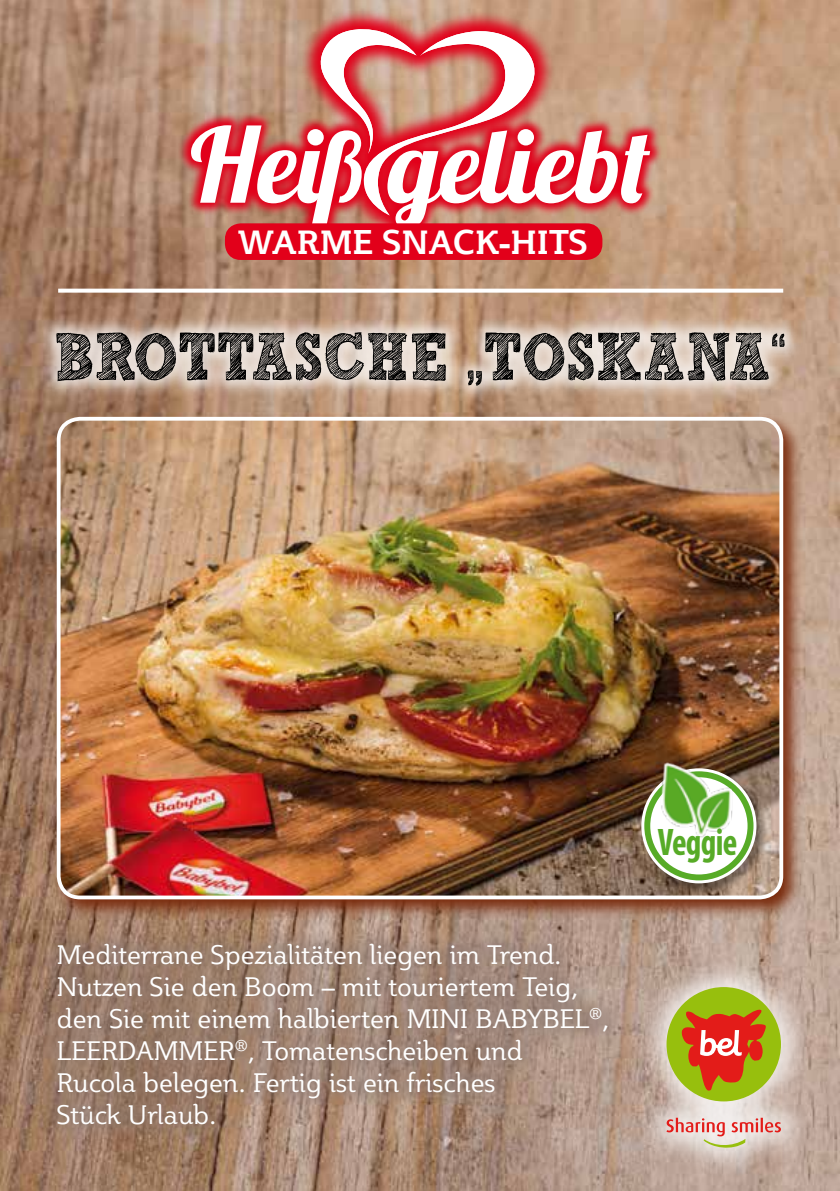
<style>
.page{position:relative;width:840px;height:1191px;background:#fff}
.page>*{position:absolute;margin:0;border:0;box-sizing:border-box;transform-origin:0 0}
.t1{font:103.2px "Lobster 1.4";color:#fff}
.t2{font:67px "Sketch Rockwell";color:#000;scale:.8 1}
.t3{font:700 condensed 38.6px "Myriad Pro";letter-spacing:-.02em;color:#57ab27;scale:.9 1}
.t4{font:700 33.4px "Plume";color:#fff}
.t5{font:26.4px/32px "Plume";color:#fff}
</style>
<div class="page">
<img style="left:0;top:0;width:839px;height:1191px">
<div style="left:38px;top:314px;width:764px;height:90px;background:#fff;opacity:.75"></div>
<div style="left:36px;top:922px;width:592px;height:223px;background:#8b7870;opacity:.6"></div>
<svg style="left:53px;top:413px;width:749px;height:506px;background:#a1725b"></svg>
<img style="left:59px;top:419px;width:721px;height:478px">
<div style="left:57px;top:417px;width:725px;height:482px;border:4px solid #fff;border-radius:22px"></div>
<svg style="left:299px;top:8px;width:256px;height:104px;background:#c6917b"></svg>
<svg style="left:178px;top:112px;width:484px;height:130px;background:#cf4748"></svg>
<div style="left:225px;top:223px;width:377px;height:37px;background:#e2001a;border-radius:16px"></div>
<svg style="left:314px;top:23px;width:232px;height:192px;background:#dd585d"></svg>
<svg style="left:58px;top:289px;width:724px;height:4px"></svg>
<div style="left:640px;top:763px;width:128px;height:132px;background:#000;opacity:.35"></div>
<div style="left:641px;top:768px;width:115px;height:115px;border:12px solid #fff;border-radius:50%"></div>
<div style="left:647px;top:774px;width:103px;height:103px;background:#fff;border-radius:50%"></div>
<div style="left:644px;top:771px;width:109px;height:109px;border:6px solid #57ab27;border-radius:50%"></div>
<img style="left:655px;top:760px;width:79px;height:78px">
<div style="left:634px;top:955px;width:178px;height:224px;background:#fff;opacity:.8"></div>
<div style="left:666px;top:987px;width:114px;height:114px;background:#97bf0d;border-radius:50%"></div>
<svg style="left:681px;top:1009px;width:84px;height:82px"></svg>
<svg style="left:666px;top:1117px;width:114px;height:30px;background:#e2bdb3"></svg>
<h1 class="t1" style="left:190px;top:99px;width:461px">Heiß geliebt</h1>
<p class="t4" style="left:238px;top:221px;width:351px">WARME SNACK-HITS</p>
<h2 class="t2" style="left:54px;top:320px;width:916px">BROTTASCHE „TOSKANA“</h2>
<p class="t5" style="left:57px;top:938px;width:554px">Mediterrane Spezialitäten liegen im Trend.<br>Nutzen Sie den Boom – mit touriertem Teig, den Sie mit einem halbierten MINI BABYBEL<sup>®</sup>, LEERDAMMER<sup>®</sup>, Tomatenscheiben und<br>Rucola belegen. Fertig ist ein frisches<br>Stück Urlaub.</p>
<h3 class="t3" style="left:657px;top:821px;width:90px">Veggie</h3>
</div>
